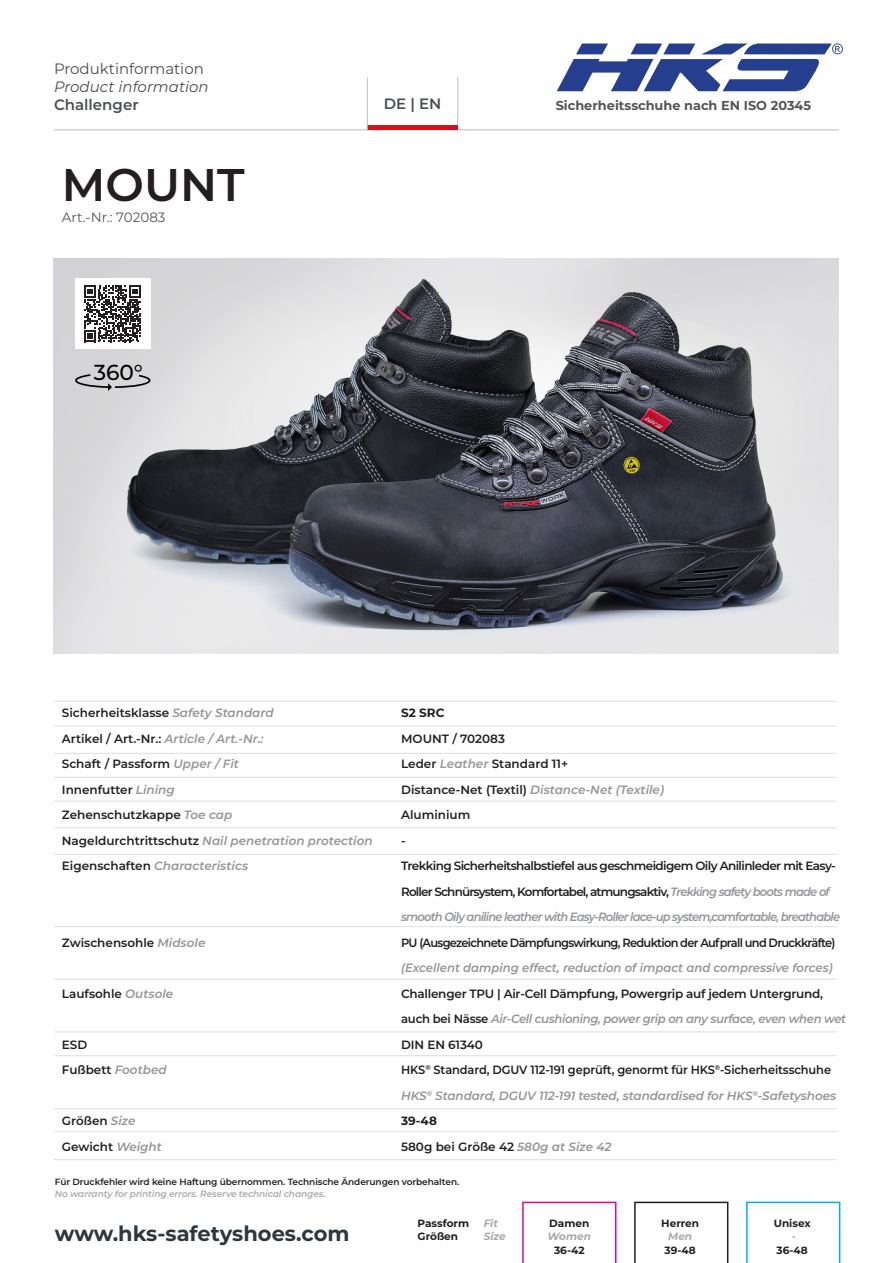
<style>
.page{position:relative;width:893px;height:1263px;background:#fff}
.page>*{position:absolute;margin:0;border:0;box-sizing:border-box;transform-origin:0 0}
.t1{font:600 45.75px "Montserrat";color:#231f20}
.t2{font:500 21.75px "Montserrat";color:#000}
.t3{font:700 21px "Montserrat";color:#2f373c}
.t4{font:15px "Montserrat";color:#4b4e53}
.t5{font:italic 15px "Montserrat";color:#4b4e53}
.t6{font:600 15px "Montserrat";color:#4b4e53}
.t7{font:13.5px "Montserrat";color:#545557}
.t8{font:700 12.9px "Montserrat";color:#545557}
.t9{font:600 12px/25.5px "Montserrat";letter-spacing:-.05em;color:#231f20}
.t10{font:600 12px/25.5px "Montserrat";color:#231f20}
.t11{font:700 10.5px/13.5px "Montserrat";color:#231f20}
.t12{font:italic 700 10.5px/13.5px "Montserrat";color:#a8a9ad}
.Artikel-Beschreibung{font:600 9px/12px "Montserrat";letter-spacing:-.01em;color:#231f20}
.s1{font-style:italic;color:#939598}
.s2{font-weight:700}
.s3{font-style:italic;color:#a8a9ad}
</style>
<div class="page">
<svg style="left:522px;top:1202px;width:94px;height:61px"></svg>
<svg style="left:634px;top:1202px;width:94px;height:61px"></svg>
<svg style="left:746px;top:1202px;width:94px;height:61px"></svg>
<hr style="left:458px;top:77px;width:1px;height:53px;background:#bcbdc0">
<hr style="left:54px;top:130px;width:785px;height:1px;background:#bcbdc0">
<hr style="left:367px;top:126px;width:91px;height:4px;background:#cf151d">
<hr style="left:367px;top:77px;width:1px;height:53px;background:#bcbdc0">
<svg style="left:557px;top:43px;width:286px;height:48px"></svg>
<hr style="left:54px;top:725px;width:783px;height:1px;background:#dddee0">
<hr style="left:54px;top:701px;width:783px;height:1px;background:#dddee0">
<hr style="left:54px;top:753px;width:783px;height:1px;background:#dddee0">
<hr style="left:54px;top:777px;width:783px;height:1px;background:#dddee0">
<hr style="left:54px;top:801px;width:783px;height:1px;background:#dddee0">
<hr style="left:54px;top:827px;width:783px;height:1px;background:#dddee0">
<hr style="left:54px;top:854px;width:783px;height:1px;background:#dddee0">
<hr style="left:54px;top:926px;width:783px;height:1px;background:#dddee0">
<hr style="left:54px;top:1055px;width:783px;height:1px;background:#dddee0">
<hr style="left:54px;top:979px;width:783px;height:1px;background:#dddee0">
<hr style="left:54px;top:1031px;width:783px;height:1px;background:#dddee0">
<hr style="left:54px;top:1131px;width:783px;height:1px;background:#dddee0">
<hr style="left:54px;top:1108px;width:783px;height:1px;background:#dddee0">
<hr style="left:54px;top:1159px;width:783px;height:1px;background:#dddee0">
<img style="left:54px;top:258px;width:785px;height:395px">
<div style="left:75px;top:279px;width:75px;height:70px;background:#fff"></div>
<svg style="left:84px;top:285px;width:57px;height:57px"></svg>
<svg style="left:74px;top:373px;width:77px;height:18px"></svg>
<p class="t4" style="left:54px;top:58px;width:151px">Produktinformation</p>
<p class="t5" style="left:54px;top:76px;width:156px">Product information</p>
<p class="t6" style="left:54px;top:94px;width:86px">Challenger</p>
<p class="t6" style="left:384px;top:93px;width:59px">DE | EN</p>
<p class="t8" style="left:556px;top:96px;width:257px">Sicherheitsschuhe nach EN ISO 20345</p>
<p class="t1" style="left:62px;top:152px;width:184px">MOUNT</p>
<p class="t7" style="left:62px;top:208px;width:105px">Art.-Nr.: 702083</p>
<h2 class="t2" style="left:94px;top:357px;width:51px">360°</h2>
<p class="t10" style="left:62px;top:699px;width:312px">Sicherheitsklasse <span class="s1">Safety Standard<br></span>Artikel / Art.-Nr.: <span class="s1">Article / Art.-Nr.:<br></span>Schaft / Passform <span class="s1">Upper / Fit<br></span>Innenfutter <span class="s1">Lining<br></span>Zehenschutzkappe <span class="s1">Toe cap<br></span>Nageldurchtrittschutz <span class="s1">Nail penetration protection </span>Eigenschaften <span class="s1">Characteristics</span></p>
<p class="t10" style="left:62px;top:929px;width:145px">Zwischensohle <span class="s1">Midsole</span></p>
<p class="t10" style="left:62px;top:980px;width:113px">Laufsohle <span class="s1">Outsole</span></p>
<p class="t10" style="left:62px;top:1031px;width:106px">ESD<br>Fußbett <span class="s1">Footbed</span></p>
<p class="t10" style="left:62px;top:1107px;width:102px">Größen <span class="s1">Size<br></span>Gewicht <span class="s1">Weight</span></p>
<p class="t9" style="left:401px;top:699px;width:446px"><span class="s2">S2 SRC<br></span>MOUNT / 702083<br>Leder <span class="s1">Leather</span> Standard 11+<br>Distance-Net (Textil) <span class="s1">Distance-Net (Textile)<br></span>Aluminium<br>-<br>Trekking Sicherheitshalbstiefel aus geschmeidigem Oily Anilinleder mit Easy-Roller Schnürsystem, Komfortabel, atmungsaktiv, <span class="s1">Trekking safety boots made of smooth Oily aniline leather with Easy-Roller lace-up system,comfortable, breathable </span>PU (Ausgezeichnete Dämpfungswirkung, Reduktion der Aufprall und Druckkräfte) <span class="s1">(Excellent damping effect, reduction of impact and compressive forces)<br></span>Challenger TPU | Air-Cell Dämpfung, Powergrip auf jedem Untergrund, auch bei Nässe <span class="s1">Air-Cell cushioning, power grip on any surface, even when wet </span>DIN EN 61340<br>HKS<sup>®</sup> Standard, DGUV 112-191 geprüft, genormt für HKS<sup>®</sup>-Sicherheitsschuhe <span class="s1">HKS</span><sup>®</sup> <span class="s1">Standard, DGUV 112-191 tested, standardised for HKS</span><sup>®</sup><span class="s1">-Safetyshoes </span><span class="s2">39-48<br></span>580g bei Größe 42 <span class="s1">580g at Size 42</span></p>
<p class="Artikel-Beschreibung" style="left:55px;top:1175px;width:406px">Für Druckfehler wird keine Haftung übernommen. Technische Änderungen vorbehalten.<br><span class="s3">No warranty for printing errors. Reserve technical changes.</span></p>
<h3 class="t3" style="left:55px;top:1218px;width:296px">www.hks-safetyshoes.com</h3>
<p class="t11" style="left:418px;top:1216px;width:53px">Passform<br>Größen</p>
<p class="t12" style="left:484px;top:1216px;width:24px">Fit<br>Size</p>
<p class="t11" style="left:549px;top:1216px;width:42px">Damen</p>
<p class="t12" style="left:548px;top:1229px;width:45px">Women</p>
<p class="t11" style="left:554px;top:1243px;width:32px">36-42</p>
<p class="t11" style="left:661px;top:1216px;width:39px">Herren</p>
<p class="t12" style="left:668px;top:1229px;width:25px">Men</p>
<p class="t11" style="left:665px;top:1243px;width:33px">39-48</p>
<p class="t11" style="left:774px;top:1216px;width:38px">Unisex</p>
<p class="t12" style="left:792px;top:1229px;width:6px">-</p>
<p class="t11" style="left:776px;top:1243px;width:33px">36-48</p>
</div>
